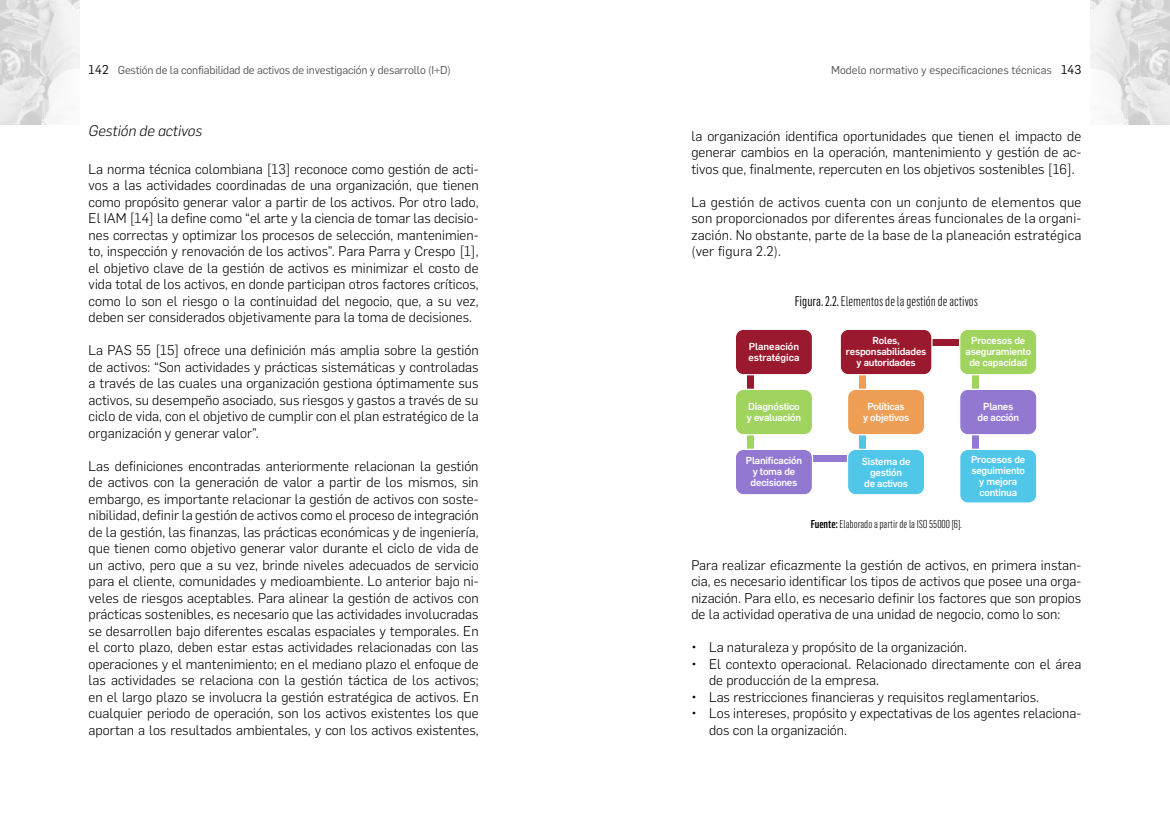
<style>
.page{position:relative;width:1170px;height:833px;background:#fff}
.page>*{position:absolute;margin:0;border:0;box-sizing:border-box;transform-origin:0 0}
.t1{font:italic 300 15px "Flama";color:#000}
.t2{font:300 13.75px/16.5px "Flama";color:#000;text-align:justify}
.t3{font:300 13.75px "Flama Condensed";color:#000}
.t4{font:11.25px "Flama";letter-spacing:-.015em;color:#575756}
.t5{font:300 11.25px "Flama Condensed";color:#000}
.t6{font:500 10px/11px "Flama";letter-spacing:-.02em;color:#fff;text-align:center}
.t7{font:500 10px/11px "Flama";color:#fff}
.s1{font-size:12.5px;color:#000}
.s2{font-weight:400}
.s3{font-weight:500}
</style>
<div class="page">
<img style="left:0;top:0;width:80px;height:124px">
<img style="left:1090px;top:0;width:79px;height:124px">
<div style="left:914px;top:339px;width:66px;height:6px;background:#9b192f"></div>
<div style="left:799px;top:455px;width:66px;height:7px;background:#9378d2"></div>
<div style="left:971px;top:354px;width:7px;height:66px;background:#a0d45e"></div>
<div style="left:859px;top:354px;width:6px;height:66px;background:#ee9f55"></div>
<div style="left:859px;top:409px;width:6px;height:67px;background:#50c7e8"></div>
<div style="left:747px;top:354px;width:6px;height:66px;background:#9b192f"></div>
<div style="left:747px;top:409px;width:6px;height:67px;background:#a0d45e"></div>
<div style="left:971px;top:416px;width:7px;height:67px;background:#9378d2"></div>
<div style="left:735px;top:329px;width:77px;height:46px;background:#9b192f;border-radius:8px"></div>
<div style="left:734px;top:329px;width:79px;height:46px;border:1px solid #fff;border-radius:8px"></div>
<div style="left:959px;top:329px;width:77px;height:46px;background:#a0d45e;border-radius:8px"></div>
<div style="left:958px;top:329px;width:79px;height:46px;border:1px solid #fff;border-radius:8px"></div>
<div style="left:735px;top:389px;width:77px;height:46px;background:#a0d45e;border-radius:8px"></div>
<div style="left:734px;top:389px;width:79px;height:46px;border:1px solid #fff;border-radius:8px"></div>
<div style="left:847px;top:389px;width:77px;height:46px;background:#ee9f55;border-radius:8px"></div>
<div style="left:846px;top:389px;width:79px;height:46px;border:1px solid #fff;border-radius:8px"></div>
<div style="left:847px;top:449px;width:77px;height:46px;background:#50c7e8;border-radius:8px"></div>
<div style="left:846px;top:449px;width:79px;height:46px;border:1px solid #fff;border-radius:8px"></div>
<div style="left:959px;top:389px;width:77px;height:46px;background:#9378d2;border-radius:8px"></div>
<div style="left:958px;top:389px;width:79px;height:46px;border:1px solid #fff;border-radius:8px"></div>
<div style="left:735px;top:449px;width:77px;height:46px;background:#9378d2;border-radius:8px"></div>
<div style="left:734px;top:449px;width:79px;height:46px;border:1px solid #fff;border-radius:8px"></div>
<div style="left:959px;top:449px;width:77px;height:54px;background:#50c7e8;border-radius:8px"></div>
<div style="left:958px;top:449px;width:79px;height:55px;border:1px solid #fff;border-radius:8px"></div>
<div style="left:840px;top:329px;width:91px;height:46px;background:#9b192f;border-radius:8px"></div>
<div style="left:839px;top:329px;width:93px;height:46px;border:1px solid #fff;border-radius:8px"></div>
<p class="t4" style="left:89px;top:62px;width:364px"><span class="s1">142</span> Gestión de la confiabilidad de activos de investigación y desarrollo (I+D)</p>
<p class="t4" style="left:831px;top:62px;width:252px">Modelo normativo y especificaciones técnicas <span class="s1">143</span></p>
<p class="t1" style="left:89px;top:121px;width:115px">Gestión de activos</p>
<p class="t2" style="left:89px;top:160px;width:391px">La norma técnica colombiana [13] reconoce como gestión de acti&shy;vos a las actividades coordinadas de una organización, que tienen como propósito generar valor a partir de los activos. Por otro lado, El IAM [14] la define como “el arte y la ciencia de tomar las decisio&shy;nes correctas y optimizar los procesos de selección, mantenimien&shy;to, inspección y renovación de los activos”. Para Parra y Crespo [1], el objetivo clave de la gestión de activos es minimizar el costo de vida total de los activos, en donde participan otros factores críticos, como lo son el riesgo o la continuidad del negocio, que, a su vez, deben ser considerados objetivamente para la toma de decisiones.</p>
<p class="t2" style="left:89px;top:341px;width:391px">La PAS 55 [15] ofrece una definición más amplia sobre la gestión de activos: “Son actividades y prácticas sistemáticas y controladas a través de las cuales una organización gestiona óptimamente sus activos, su desempeño asociado, sus riesgos y gastos a través de su ciclo de vida, con el objetivo de cumplir con el plan estratégico de la organización y generar valor”.</p>
<p class="t2" style="left:89px;top:457px;width:391px">Las definiciones encontradas anteriormente relacionan la gestión de activos con la generación de valor a partir de los mismos, sin embargo, es importante relacionar la gestión de activos con soste&shy;nibilidad, definir la gestión de activos como el proceso de integración de la gestión, las finanzas, las prácticas económicas y de ingeniería, que tienen como objetivo generar valor durante el ciclo de vida de un activo, pero que a su vez, brinde niveles adecuados de servicio para el cliente, comunidades y medioambiente. Lo anterior bajo ni&shy;veles de riesgos aceptables. Para alinear la gestión de activos con prácticas sostenibles, es necesario que las actividades involucradas se desarrollen bajo diferentes escalas espaciales y temporales. En el corto plazo, deben estar estas actividades relacionadas con las operaciones y el mantenimiento; en el mediano plazo el enfoque de las actividades se relaciona con la gestión táctica de los activos; en el largo plazo se involucra la gestión estratégica de activos. En cualquier periodo de operación, son los activos existentes los que aportan a los resultados ambientales, y con los activos existentes,</p>
<p class="t2" style="left:691px;top:127px;width:391px">la organización identifica oportunidades que tienen el impacto de generar cambios en la operación, mantenimiento y gestión de ac&shy;tivos que, finalmente, repercuten en los objetivos sostenibles [16].</p>
<p class="t2" style="left:691px;top:193px;width:391px">La gestión de activos cuenta con un conjunto de elementos que son proporcionados por diferentes áreas funcionales de la organi&shy;zación. No obstante, parte de la base de la planeación estratégica (ver figura 2.2).</p>
<p class="t3" style="left:794px;top:293px;width:185px"><span class="s2">Figura. 2.2.</span> Elementos de la gestión de activos</p>
<p class="t7" style="left:748px;top:340px;width:52px">Planeación estratégica</p>
<p class="t6" style="left:845px;top:335px;width:82px">Roles, responsabilidades y autoridades</p>
<p class="t6" style="left:965px;top:334px;width:67px">Procesos de aseguramiento de capacidad</p>
<p class="t6" style="left:746px;top:400px;width:56px;text-align:left">Diagnóstico y evaluación</p>
<p class="t6" style="left:745px;top:455px;width:58px">Planificación y toma de decisiones</p>
<p class="t6" style="left:861px;top:455px;width:50px">Sistema de gestión<br>de activos</p>
<p class="t6" style="left:971px;top:454px;width:56px">Procesos de seguimiento y mejora continua</p>
<p class="t6" style="left:862px;top:400px;width:48px">Políticas<br>y objetivos</p>
<p class="t6" style="left:977px;top:401px;width:43px">Planes de acción</p>
<p class="t5" style="left:810px;top:517px;width:153px"><span class="s3">Fuente:</span> Elaborado a partir de la ISO 55000 [6].</p>
<p class="t2" style="left:691px;top:556px;width:391px">Para realizar eficazmente la gestión de activos, en primera instan&shy;cia, es necesario identificar los tipos de activos que posee una orga&shy;nización. Para ello, es necesario definir los factores que son propios de la actividad operativa de una unidad de negocio, como lo son:</p>
<p class="t2" style="left:691px;top:638px;width:277px">• La naturaleza y propósito de la organización.</p>
<p class="t2" style="left:709px;top:655px;width:374px;text-indent:-18px">• El contexto operacional. Relacionado directamente con el área de producción de la empresa.</p>
<p class="t2" style="left:691px;top:688px;width:349px">• Las restricciones financieras y requisitos reglamentarios.</p>
<p class="t2" style="left:709px;top:704px;width:374px;text-indent:-18px">• Los intereses, propósito y expectativas de los agentes relaciona&shy;dos con la organización.</p>
</div>
